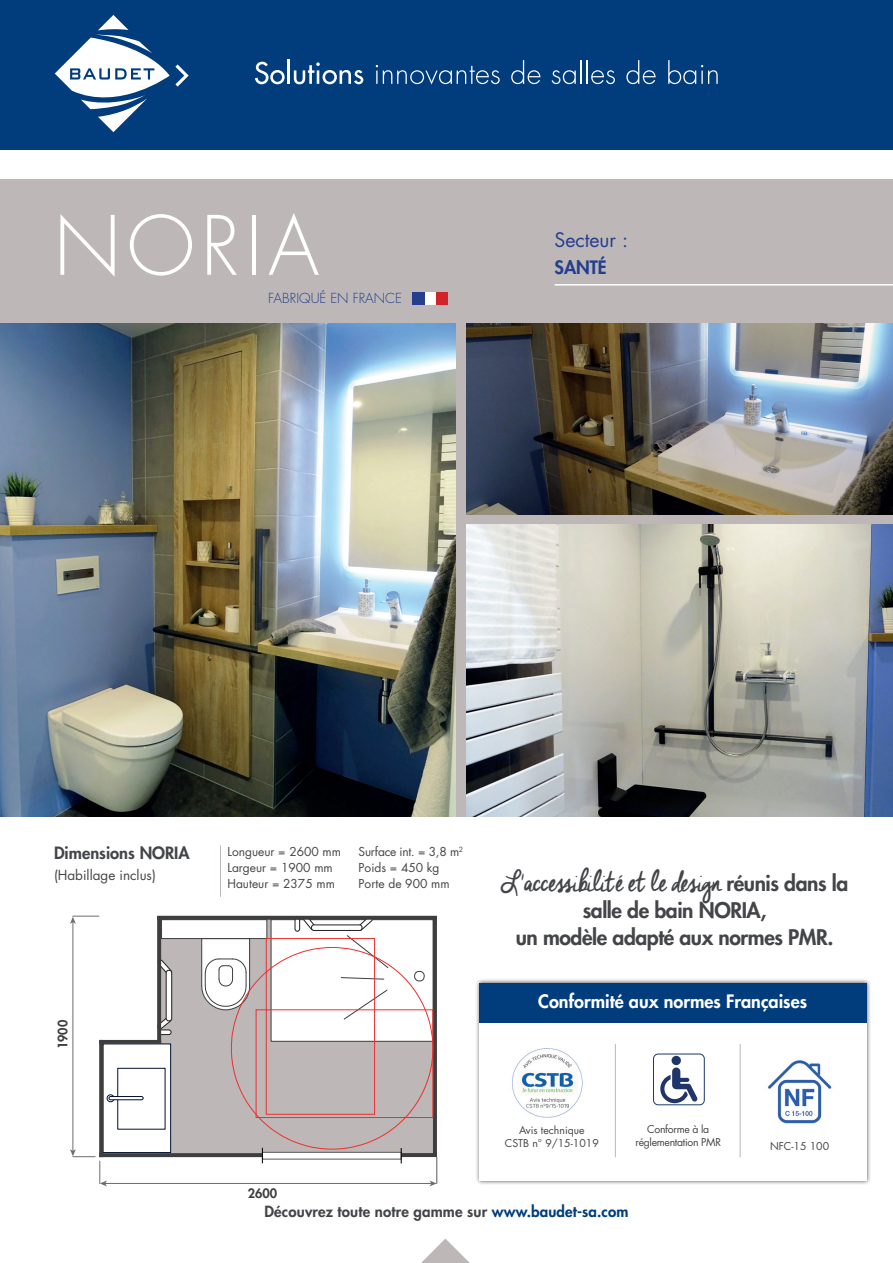
<style>
.page{position:relative;width:893px;height:1263px;background:#fff}
.page>*{position:absolute;margin:0;border:0;box-sizing:border-box;transform-origin:0 0}
.t1{font:300 79.5px "Futura Std";letter-spacing:.075em;color:#fff}
.t2{font:36px "Cheddar Jack";letter-spacing:-.04em;color:#434548}
.t3{font:800 21px/27px "Futura Std";letter-spacing:-.02em;color:#434548;text-align:center}
.t4{font:19.5px "Futura Std";color:#253f8e}
.t5{font:800 18px "Futura Std";color:#fff}
.t6{font:800 18px "Futura Std";color:#253f8e}
.t7{font:800 16.5px "Futura Std";color:#434548}
.t8{font:800 15px "Futura Std";letter-spacing:.01em;color:#434548}
.t9{font:13.5px "Futura Std";color:#434548}
.t10{font:300 13.5px "Futura Std";color:#253f8e}
.t11{font:800 12.75px "Futura Std";color:#3e3e3f}
.t12{font:12px/15.8px "Futura Std";color:#434548}
.t13{font:10.5px/12.6px "Futura Std";letter-spacing:-.025em;color:#434548;text-align:center}
.t14{font:10.5px/12.6px "Futura Std";color:#434548;text-align:center}
.s1{font-family:"Futura Std";font-weight:800;font-size:21px}
.s2{color:#013d7d}
</style>
<div class="page">
<div style="left:0;top:179px;width:893px;height:637px;background:#bdb7b8"></div>
<svg style="left:421px;top:1238px;width:49px;height:25px"></svg>
<div style="left:475px;top:978px;width:396px;height:207px;background:#231f20;opacity:.75"></div>
<div style="left:479px;top:983px;width:387px;height:198px;background:#fff"></div>
<div style="left:479px;top:983px;width:387px;height:40px;background:#013d7d"></div>
<hr style="left:615px;top:1044px;width:1px;height:113px;background:#bdb7b8">
<img style="left:512px;top:1048px;width:71px;height:70px">
<hr style="left:554px;top:284px;width:339px;height:2px;background:#fff">
<img style="left:768px;top:1060px;width:64px;height:64px">
<hr style="left:220px;top:845px;width:1px;height:52px;background:#bdb7b8">
<div style="left:412px;top:292px;width:13px;height:12px;background:#253f8e"></div>
<div style="left:435px;top:292px;width:13px;height:12px;background:#d1232a"></div>
<div style="left:425px;top:292px;width:11px;height:12px;background:#fff"></div>
<div style="left:653px;top:1054px;width:51px;height:51px;border:1px solid #20366a;border-radius:5px"></div>
<div style="left:672px;top:1056px;width:9px;height:9px;background:#20366a;border-radius:50%"></div>
<svg style="left:660px;top:1067px;width:38px;height:36px"></svg>
<hr style="left:740px;top:1044px;width:1px;height:113px;background:#bdb7b8">
<img style="left:0;top:324px;width:455px;height:492px">
<div style="left:0;top:0;width:893px;height:150px;background:#013d7d"></div>
<svg style="left:55px;top:15px;width:134px;height:117px"></svg>
<svg style="left:255px;top:62px;width:30px;height:22px"></svg>
<hr style="left:287px;top:59px;width:3px;height:25px;background:#fff">
<svg style="left:294px;top:62px;width:69px;height:22px"></svg>
<svg style="left:376px;top:65px;width:124px;height:20px"></svg>
<svg style="left:511px;top:60px;width:29px;height:24px"></svg>
<svg style="left:552px;top:70px;width:24px;height:14px"></svg>
<hr style="left:580px;top:60px;width:2px;height:24px;background:#fff">
<hr style="left:586px;top:60px;width:2px;height:24px;background:#fff">
<svg style="left:591px;top:70px;width:24px;height:14px"></svg>
<svg style="left:626px;top:60px;width:30px;height:24px"></svg>
<svg style="left:668px;top:60px;width:50px;height:24px"></svg>
<div style="left:106px;top:1094px;width:9px;height:8px;border:1px solid #00112b;border-radius:3px"></div>
<div style="left:109px;top:1096px;width:35px;height:4px;border:1px solid #00112b;border-radius:2px"></div>
<hr style="left:73px;top:922px;width:1px;height:229px;background:#6c6d70">
<hr style="left:105px;top:1183px;width:327px;height:1px;background:#6c6d70">
<svg style="left:70px;top:1149px;width:37px;height:37px"></svg>
<svg style="left:70px;top:916px;width:29px;height:8px"></svg>
<svg style="left:101px;top:1153px;width:46px;height:4px"></svg>
<svg style="left:99px;top:1042px;width:4px;height:113px"></svg>
<hr style="left:101px;top:1040px;width:58px;height:4px;background:#3e3e3f">
<svg style="left:147px;top:915px;width:290px;height:271px"></svg>
<div style="left:256px;top:1009px;width:177px;height:109px;border:1px solid #ee302d"></div>
<div style="left:266px;top:938px;width:109px;height:177px;border:1px solid #ee302d"></div>
<img style="left:467px;top:525px;width:426px;height:291px">
<img style="left:467px;top:323px;width:426px;height:192px">
<h1 class="t1" style="left:54px;top:198px;width:267px">NORIA</h1>
<p class="t10" style="left:268px;top:290px;width:135px">FABRIQUÉ EN FRANCE</p>
<h3 class="t4" style="left:554px;top:227px;width:75px">Secteur :</h3>
<h3 class="t6" style="left:554px;top:256px;width:54px">SANTÉ</h3>
<h3 class="t7" style="left:54px;top:842px;width:137px">Dimensions NORIA</h3>
<p class="t9" style="left:54px;top:866px;width:103px">(Habillage inclus)</p>
<p class="t11" style="left:55px;top:1049px;width:31px;rotate:-90deg">1900</p>
<p class="t12" style="left:227px;top:844px;width:115px">Longueur = 2600 mm<br>Largeur = 1900 mm<br>Hauteur = 2375 mm</p>
<p class="t12" style="left:359px;top:844px;width:106px">Surface int. = 3,8 m<sup>2<br></sup>Poids = 450 kg<br>Porte de 900 mm</p>
<h2 class="t2" style="left:501px;top:861px;width:349px">L'accessibilité et le design <span class="s1">réunis dans la</span></h2>
<h3 class="t3" style="left:516px;top:896px;width:319px">salle de bain NORIA,<br>un modèle adapté aux normes PMR.</h3>
<h3 class="t5" style="left:538px;top:990px;width:270px">Conformité aux normes Françaises</h3>
<p class="t11" style="left:248px;top:1185px;width:31px">2600</p>
<p class="t14" style="left:505px;top:1124px;width:95px">Avis technique<br>CSTB n° 9/15-1019</p>
<p class="t13" style="left:635px;top:1123px;width:87px">Conforme à la réglementation PMR</p>
<p class="t13" style="left:770px;top:1140px;width:61px">NFC-15 100</p>
<p class="t8" style="left:264px;top:1202px;width:366px">Découvrez toute notre gamme sur <span class="s2">www.baudet-sa.com</span></p>
</div>
